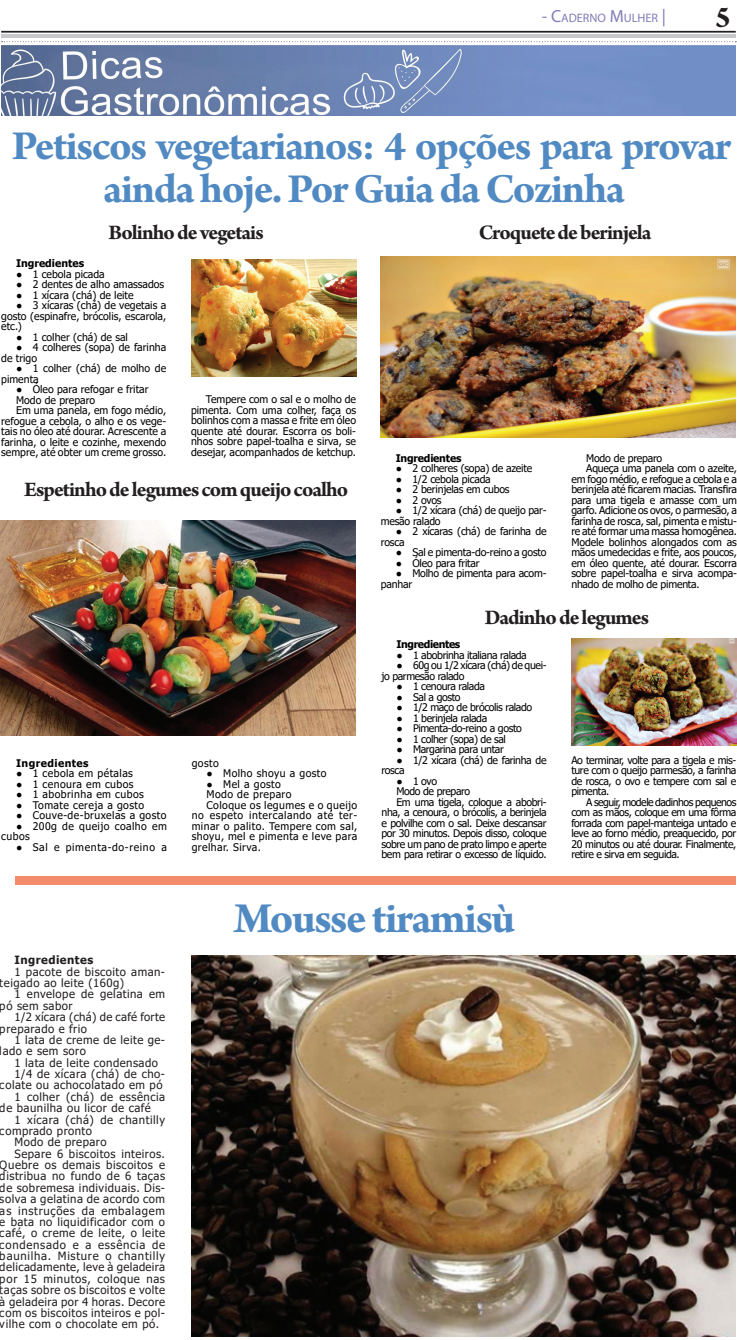
<style>
.page{position:relative;width:737px;height:1340px;background:#fff}
.page>*{position:absolute;margin:0;border:0;box-sizing:border-box;transform-origin:0 0}
.Texto_Jornal{font:700 45.5px "Arno Pro";letter-spacing:-.035em;color:#518ac2}
.Texto_Jornal-2{font:700 43.75px/42.9px "Arno Pro";letter-spacing:-.035em;color:#518ac2;text-align:center}
.t1{font:700 30.62px "Arno Pro";color:#231f20}
.Texto_Jornal-3{font:700 21.88px "Arno Pro";letter-spacing:-.04em;color:#231f20}
.t2{font:12.25px "Myriad Pro";color:#817cb7}
.Texto_Jornal-4{font:11.38px/11.4px "Tahoma";letter-spacing:.04em;color:#231f20}
.Texto_Jornal-5{font:700 11.38px "Tahoma";letter-spacing:.04em;color:#231f20}
.Texto_Jornal-6{font:10.5px/10.5px "Tahoma";letter-spacing:-.02em;color:#000;text-align:justify}
.Texto_Jornal-7{font:10.5px/10.5px "Tahoma";color:#000}
.Texto_Jornal-8{font:10.5px/10.5px "Tahoma";letter-spacing:.04em;color:#000}
.Texto_Jornal-9{font:700 10.5px "Tahoma";letter-spacing:-.01em;color:#000}
.Texto_Jornal-10{font:10.5px "Tahoma";letter-spacing:.06em;color:#000}
.Texto_Jornal-11{font:700 10.5px "Tahoma";letter-spacing:-.035em;color:#000}
.Texto_Jornal-12{font:700 10.5px "Tahoma";letter-spacing:.04em;color:#000}
.s1{font-size:17.5px}
</style>
<div class="page">
<hr style="left:1px;top:35px;width:734px;height:3px;background:#c7c8ca">
<hr style="left:1px;top:31px;width:734px;height:2px;background:#231f20">
<svg style="left:2px;top:41px;width:734px;height:1px"></svg>
<img style="left:1px;top:46px;width:734px;height:70px">
<div style="left:15px;top:876px;width:720px;height:9px;background:#f58b6d"></div>
<img style="left:191px;top:955px;width:544px;height:381px">
<img style="left:191px;top:259px;width:165px;height:117px">
<img style="left:1px;top:520px;width:354px;height:215px">
<img style="left:381px;top:257px;width:354px;height:181px">
<img style="left:572px;top:639px;width:165px;height:106px">
<p class="t2" style="left:542px;top:11px;width:125px"><span class="s1">- C</span>ADERNO <span class="s1">M</span>ULHER <span class="s1">|</span></p>
<h3 class="t1" style="left:715px;top:-1px;width:17px">5</h3>
<p class="Texto_Jornal-2" style="left:12px;top:126px;width:721px">Petiscos vegetarianos: 4 opções para provar ainda hoje. Por Guia da Cozinha</p>
<p class="Texto_Jornal-3" style="left:108px;top:219px;width:157px">Bolinho de vegetais</p>
<p class="Texto_Jornal-9" style="left:16px;top:256px;width:69px">Ingredientes</p>
<p class="Texto_Jornal-7" style="left:16px;top:269px;width:90px">● 1 cebola picada</p>
<p class="Texto_Jornal-7" style="left:16px;top:280px;width:150px">● 2 dentes de alho amassados</p>
<p class="Texto_Jornal-7" style="left:16px;top:290px;width:119px">● 1 xícara (chá) de leite</p>
<p class="Texto_Jornal-6" style="left:1px;top:301px;width:166px;text-indent:15px">● 3 xícaras (chá) de vegetais a gosto (espinafre, brócolis, escarola, etc.)</p>
<p class="Texto_Jornal-7" style="left:16px;top:332px;width:113px">● 1 colher (chá) de sal</p>
<p class="Texto_Jornal-7" style="left:1px;top:343px;width:166px;text-indent:15px">● 4 colheres (sopa) de farinha de trigo</p>
<p class="Texto_Jornal-7" style="left:1px;top:364px;width:166px;text-indent:15px">● 1 colher (chá) de molho de pimenta</p>
<p class="Texto_Jornal-7" style="left:16px;top:385px;width:134px">● Óleo para refogar e fritar</p>
<p class="Texto_Jornal-7" style="left:16px;top:395px;width:81px">Modo de preparo</p>
<p class="Texto_Jornal-6" style="left:1px;top:406px;width:166px;text-indent:15px">Em uma panela, em fogo médio, refogue a cebola, o alho e os vege&shy;tais no óleo até dourar. Acrescente a farinha, o leite e cozinhe, mexendo sempre, até obter um creme grosso.</p>
<p class="Texto_Jornal-6" style="left:191px;top:395px;width:166px;text-indent:15px">Tempere com o sal e o molho de pimenta. Com uma colher, faça os bolinhos com a massa e frite em óleo quente até dourar. Escorra os boli&shy;nhos sobre papel-toalha e sirva, se desejar, acompanhados de ketchup.</p>
<p class="Texto_Jornal-3" style="left:24px;top:477px;width:325px">Espetinho de legumes com queijo coalho</p>
<p class="Texto_Jornal-12" style="left:16px;top:755px;width:74px">Ingredientes</p>
<p class="Texto_Jornal-8" style="left:16px;top:768px;width:118px">● 1 cebola em pétalas</p>
<p class="Texto_Jornal-8" style="left:16px;top:779px;width:119px">● 1 cenoura em cubos</p>
<p class="Texto_Jornal-8" style="left:16px;top:789px;width:129px">● 1 abobrinha em cubos</p>
<p class="Texto_Jornal-8" style="left:16px;top:800px;width:129px">● Tomate cereja a gosto</p>
<p class="Texto_Jornal-8" style="left:16px;top:810px;width:152px">● Couve-de-bruxelas a gosto</p>
<p class="Texto_Jornal-8" style="left:1px;top:821px;width:167px;text-indent:15px">● 200g de queijo coalho em cubos</p>
<p class="Texto_Jornal-10" style="left:16px;top:840px;width:152px">● Sal e pimenta-do-reino a</p>
<p class="Texto_Jornal-6" style="left:192px;top:758px;width:29px">gosto</p>
<p class="Texto_Jornal-8" style="left:206px;top:768px;width:121px">● Molho shoyu a gosto</p>
<p class="Texto_Jornal-8" style="left:206px;top:779px;width:76px">● Mel a gosto</p>
<p class="Texto_Jornal-8" style="left:206px;top:789px;width:86px">Modo de preparo</p>
<p class="Texto_Jornal-6" style="left:192px;top:800px;width:167px;text-indent:15px">Coloque os legumes e o queijo no espeto intercalando até ter&shy;minar o palito. Tempere com sal, shoyu, mel e pimenta e leve para grelhar. Sirva.</p>
<p class="Texto_Jornal-3" style="left:479px;top:219px;width:174px">Croquete de berinjela</p>
<p class="Texto_Jornal-9" style="left:396px;top:450px;width:67px">Ingredientes</p>
<p class="Texto_Jornal-6" style="left:396px;top:463px;width:138px">● 2 colheres (sopa) de azeite</p>
<p class="Texto_Jornal-6" style="left:396px;top:474px;width:96px">● 1/2 cebola picada</p>
<p class="Texto_Jornal-6" style="left:396px;top:484px;width:115px">● 2 berinjelas em cubos</p>
<p class="Texto_Jornal-6" style="left:396px;top:495px;width:47px">● 2 ovos</p>
<p class="Texto_Jornal-6" style="left:381px;top:505px;width:167px;text-indent:15px">● 1/2 xícara (chá) de queijo par&shy;mesão ralado</p>
<p class="Texto_Jornal-6" style="left:381px;top:526px;width:167px;text-indent:15px">● 2 xícaras (chá) de farinha de rosca</p>
<p class="Texto_Jornal-6" style="left:396px;top:547px;width:152px">● Sal e pimenta-do-reino a gosto</p>
<p class="Texto_Jornal-6" style="left:396px;top:558px;width:85px">● Óleo para fritar</p>
<p class="Texto_Jornal-6" style="left:381px;top:568px;width:167px;text-indent:15px">● Molho de pimenta para acom&shy;panhar</p>
<p class="Texto_Jornal-6" style="left:586px;top:453px;width:78px">Modo de preparo</p>
<p class="Texto_Jornal-6" style="left:571px;top:463px;width:167px;text-indent:15px">Aqueça uma panela com o azeite, em fogo médio, e refogue a cebola e a berinjela até ficarem macias. Transfira para uma tigela e amasse com um garfo. Adicione os ovos, o parmesão, a farinha de rosca, sal, pimenta e mistu&shy;re até formar uma massa homogênea.<br>Modele bolinhos alongados com as mãos umedecidas e frite, aos poucos, em óleo quente, até dourar. Escorra sobre papel-toalha e sirva acompa&shy;nhado de molho de pimenta.</p>
<p class="Texto_Jornal-3" style="left:485px;top:604px;width:166px">Dadinho de legumes</p>
<p class="Texto_Jornal-11" style="left:396px;top:637px;width:65px">Ingredientes</p>
<p class="Texto_Jornal-6" style="left:396px;top:650px;width:132px">● 1 abobrinha italiana ralada</p>
<p class="Texto_Jornal-6" style="left:381px;top:660px;width:166px;text-indent:15px">● 60g ou 1/2 xícara (chá) de quei&shy;jo parmesão ralado</p>
<p class="Texto_Jornal-6" style="left:396px;top:681px;width:90px">● 1 cenoura ralada</p>
<p class="Texto_Jornal-6" style="left:396px;top:692px;width:66px">● Sal a gosto</p>
<p class="Texto_Jornal-6" style="left:396px;top:702px;width:137px">● 1/2 maço de brócolis ralado</p>
<p class="Texto_Jornal-6" style="left:396px;top:713px;width:92px">● 1 berinjela ralada</p>
<p class="Texto_Jornal-6" style="left:396px;top:723px;width:127px">● Pimenta-do-reino a gosto</p>
<p class="Texto_Jornal-6" style="left:396px;top:734px;width:111px">● 1 colher (sopa) de sal</p>
<p class="Texto_Jornal-6" style="left:396px;top:744px;width:109px">● Margarina para untar</p>
<p class="Texto_Jornal-6" style="left:381px;top:755px;width:166px;text-indent:15px">● 1/2 xícara (chá) de farinha de rosca</p>
<p class="Texto_Jornal-6" style="left:396px;top:776px;width:42px">● 1 ovo</p>
<p class="Texto_Jornal-6" style="left:396px;top:786px;width:75px">Modo de preparo</p>
<p class="Texto_Jornal-6" style="left:381px;top:797px;width:166px;text-indent:15px">Em uma tigela, coloque a abobri&shy;nha, a cenoura, o brócolis, a berinjela e polvilhe com o sal. Deixe descansar por 30 minutos. Depois disso, coloque sobre um pano de prato limpo e aperte bem para retirar o excesso de líquido.</p>
<p class="Texto_Jornal-6" style="left:571px;top:755px;width:166px">Ao terminar, volte para a tigela e mis&shy;ture com o queijo parmesão, a farinha de rosca, o ovo e tempere com sal e pimenta.</p>
<p class="Texto_Jornal-6" style="left:571px;top:797px;width:166px;text-indent:15px">A seguir, modele dadinhos pequenos com as mãos, coloque em uma fôrma forrada com papel-manteiga untado e leve ao forno médio, preaquecido, por 20 minutos ou até dourar. Finalmente, retire e sirva em seguida.</p>
<p class="Texto_Jornal-5" style="left:15px;top:952px;width:80px">Ingredientes</p>
<p class="Texto_Jornal-4" style="left:0;top:966px;width:167px;text-indent:15px">1 pacote de biscoito aman&shy;teigado ao leite (160g)</p>
<p class="Texto_Jornal-4" style="left:0;top:989px;width:167px;text-indent:15px">1 envelope de gelatina em pó sem sabor</p>
<p class="Texto_Jornal-4" style="left:0;top:1011px;width:167px;text-indent:15px">1/2 xícara (chá) de café forte preparado e frio</p>
<p class="Texto_Jornal-4" style="left:0;top:1034px;width:167px;text-indent:15px">1 lata de creme de leite ge&shy;lado e sem soro</p>
<p class="Texto_Jornal-4" style="left:15px;top:1057px;width:145px">1 lata de leite condensado</p>
<p class="Texto_Jornal-4" style="left:0;top:1068px;width:167px;text-align:right">1/4 de xícara (chá) de cho&shy;colate ou achocolatado em pó</p>
<p class="Texto_Jornal-4" style="left:0;top:1091px;width:167px;text-indent:15px">1 colher (chá) de essência de baunilha ou licor de café</p>
<p class="Texto_Jornal-4" style="left:0;top:1114px;width:167px;text-indent:15px">1 xícara (chá) de chantilly comprado pronto</p>
<p class="Texto_Jornal-4" style="left:15px;top:1137px;width:93px">Modo de preparo</p>
<p class="Texto_Jornal-4" style="left:0;top:1148px;width:167px;text-align:justify;text-indent:15px">Separe 6 biscoitos inteiros.<br>Quebre os demais biscoitos e distribua no fundo de 6 taças de sobremesa individuais. Dis&shy;solva a gelatina de acordo com as instruções da embalagem e bata no liquidificador com o café, o creme de leite, o leite condensado e a essência de baunilha. Misture o chantilly delicadamente, leve à geladeira por 15 minutos, coloque nas taças sobre os biscoitos e volte à geladeira por 4 horas. Decore com os biscoitos inteiros e pol&shy;vilhe com o chocolate em pó.</p>
<p class="Texto_Jornal" style="left:234px;top:891px;width:283px">Mousse tiramisù</p>
</div>
